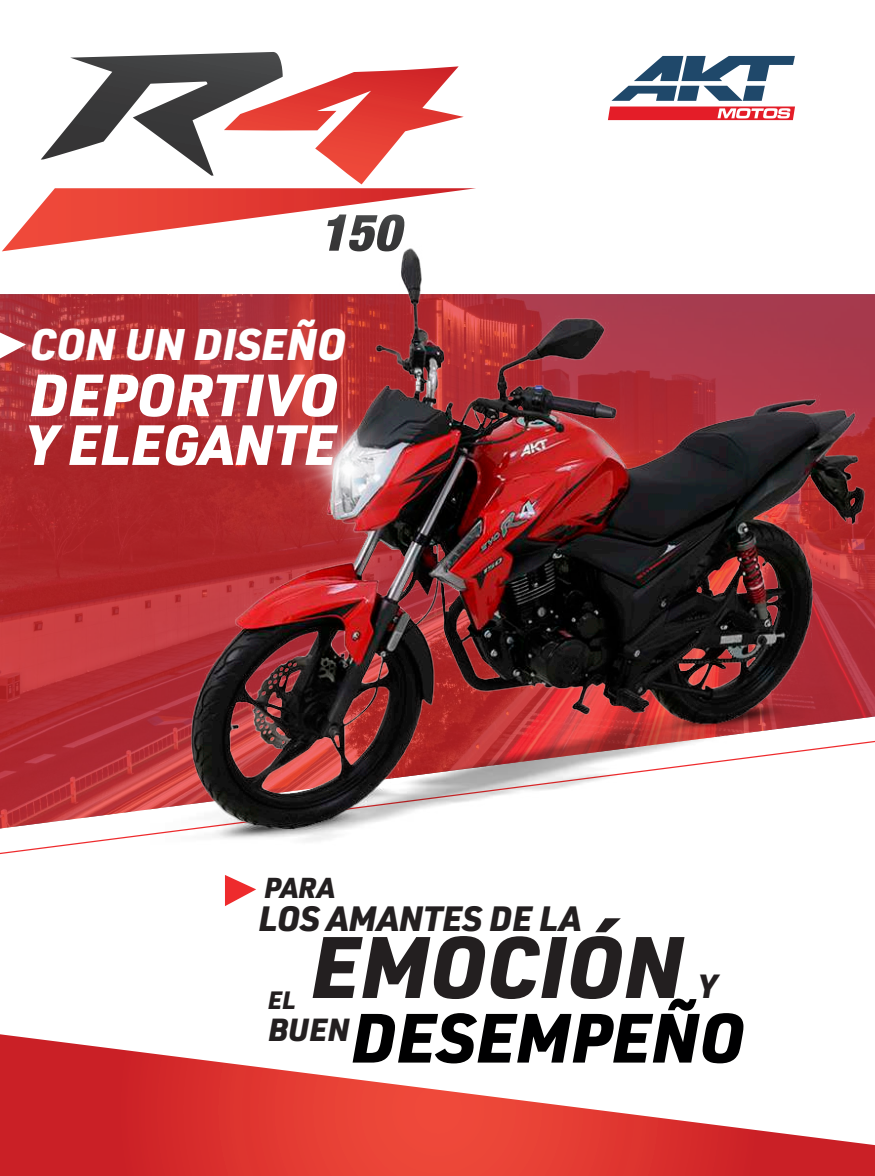
<style>
.page{position:relative;width:875px;height:1176px;background:#fff}
.page>*{position:absolute;margin:0;border:0;box-sizing:border-box;transform-origin:0 0}
.t1{font:italic 900 85.38px "URWDIN";color:#231f20}
.t2{font:italic 900 68.12px "URWDIN";color:#000001}
.t3{font:italic 900 58.12px "URWDIN";color:#fff}
.t4{font:italic 900 55.5px "URWDIN";color:#fff}
.t5{font:italic 900 43.38px "URWDIN";color:#fff}
.t6{font:italic 900 34.5px "URWDIN";color:#231f20}
.t7{font:italic 900 32.88px "URWDIN";color:#231f20}
.t8{font:italic 900 31.38px "URWDIN";color:#231f20}
.t9{font:italic 900 28.25px "URWDIN";color:#231f20}
.t10{font:italic 900 24.62px "URWDIN";color:#231f20}
</style>
<div class="page">
<svg style="left:0;top:294px;width:41px;height:535px;background:#b22f34"></svg>
<svg style="left:660px;top:56px;width:135px;height:2px"></svg>
<img style="left:41px;top:58px;width:834px;height:848px">
<svg style="left:0;top:1034px;width:875px;height:142px"></svg>
<img style="left:172px;top:398px;width:304px;height:183px">
<svg style="left:2px;top:52px;width:474px;height:199px"></svg>
<svg style="left:0;top:328px;width:26px;height:36px"></svg>
<p class="t5" style="left:30px;top:314px;width:318px">CON UN DISEÑO</p>
<h3 class="t3" style="left:29px;top:355px;width:310px">DEPORTIVO</h3>
<h3 class="t4" style="left:26px;top:406px;width:312px">Y ELEGANTE</h3>
<p class="t9" style="left:264px;top:868px;width:73px">PARA</p>
<p class="t6" style="left:258px;top:895px;width:324px">LOS AMANTES DE LA</p>
<h1 class="t1" style="left:310px;top:908px;width:375px">EMOCIÓN</h1>
<p class="t7" style="left:698px;top:963px;width:20px">Y</p>
<h2 class="t2" style="left:351px;top:991px;width:395px">DESEMPEÑO</h2>
<p class="t10" style="left:268px;top:983px;width:29px">EL</p>
<p class="t8" style="left:268px;top:1008px;width:83px">BUEN</p>
</div>
